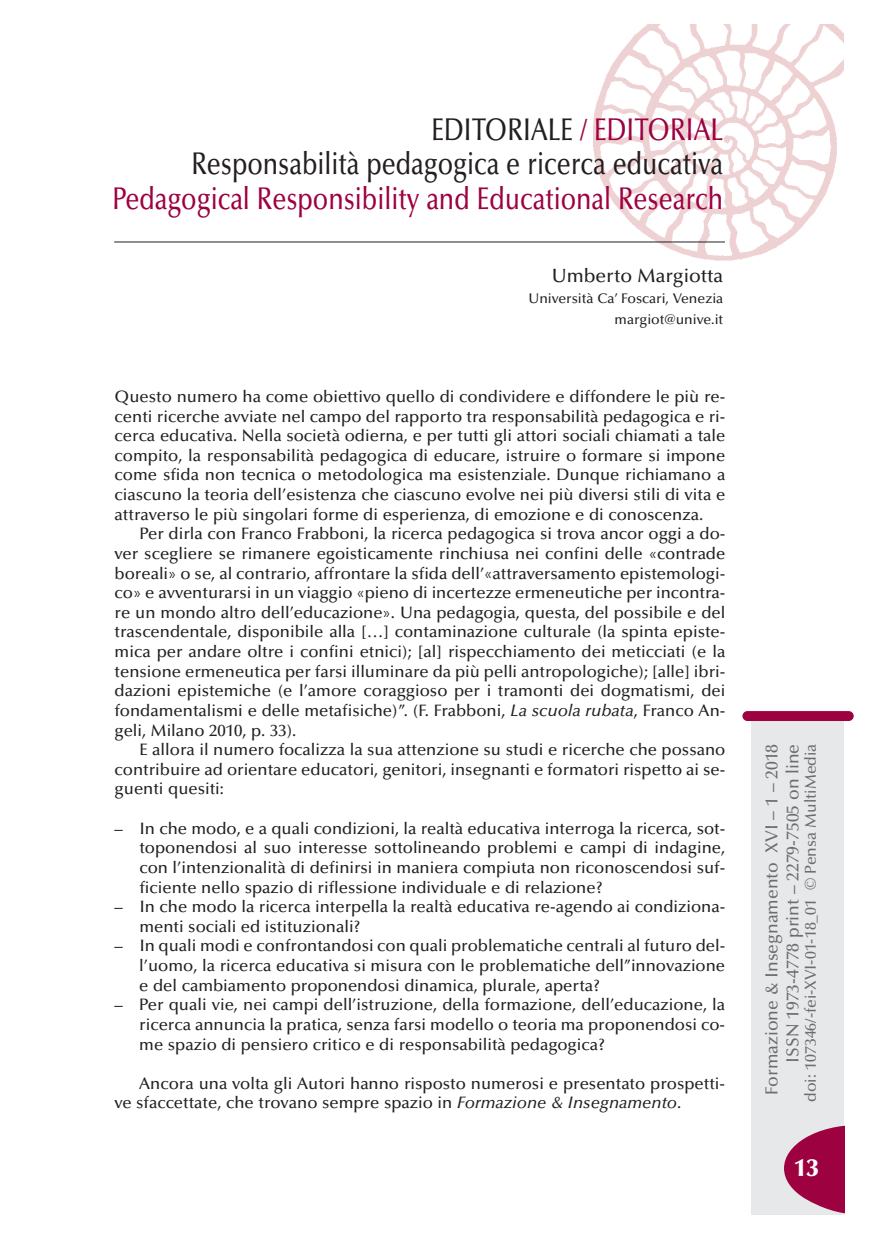
<style>
.page{position:relative;width:869px;height:1241px;background:#fff}
.page>*{position:absolute;margin:0;border:0;box-sizing:border-box;transform-origin:0 0}
.t1{font:500 31.5px/33.9px "Optima";color:#231f20;text-align:right;scale:.8 1}
.t2{font:500 31.5px "Optima";color:#9d0140;scale:.8 1}
.t3{font:900 24.5px "Optima";color:#fff}
.t4{font:500 19.25px "Optima";color:#231f20}
.t5{font:500 17.5px/21px "Optima";color:#6c6d70;text-align:right}
.t6{font:500 16.62px/19.6px "Optima";color:#231f20;text-align:justify}
.t7{font:500 15.75px "Optima";color:#6c6d70}
.t8{font:500 14px/21px "Optima";color:#231f20;text-align:right}
.s1{color:#9d0140}
.s2{font-style:italic}
</style>
<div class="page">
<img style="left:571px;top:25px;width:271px;height:236px">
<hr style="left:114px;top:241px;width:610px;height:1px;background:#231f20">
<div style="left:750px;top:721px;width:93px;height:493px;background:#e7e8e9"></div>
<div style="left:742px;top:711px;width:111px;height:10px;background:#9d0140;border-radius:5px"></div>
<svg style="left:784px;top:1124px;width:60px;height:90px"></svg>
<h1 class="t1" style="left:191px;top:115px;width:666px">EDITORIALE <span class="s1">/ EDITORIAL<br></span>Responsabilità pedagogica e ricerca educativa</h1>
<h1 class="t2" style="left:112px;top:186px;width:764px">Pedagogical Responsibility and Educational Research</h1>
<p class="t4" style="left:551px;top:267px;width:173px">Umberto Margiotta</p>
<p class="t8" style="left:528px;top:289px;width:196px">Università Ca’ Foscari, Venezia margiot@unive.it</p>
<p class="t6" style="left:115px;top:388px;width:612px">Questo numero ha come obiettivo quello di condividere e diffondere le più re&shy;centi ricerche avviate nel campo del rapporto tra responsabilità pedagogica e ri&shy;cerca educativa. Nella società odierna, e per tutti gli attori sociali chiamati a tale compito, la responsabilità pedagogica di educare, istruire o formare si impone come sfida non tecnica o metodologica ma esistenziale. Dunque richiamano a ciascuno la teoria dell’esistenza che ciascuno evolve nei più diversi stili di vita e attraverso le più singolari forme di esperienza, di emozione e di conoscenza.</p>
<p class="t6" style="left:115px;top:525px;width:612px;text-indent:25px">Per dirla con Franco Frabboni, la ricerca pedagogica si trova ancor oggi a do&shy;ver scegliere se rimanere egoisticamente rinchiusa nei confini delle «contrade boreali» o se, al contrario, affrontare la sfida dell’«attraversamento epistemologi&shy;co» e avventurarsi in un viaggio «pieno di incertezze ermeneutiche per incontra&shy;re un mondo altro dell’educazione». Una pedagogia, questa, del possibile e del trascendentale, disponibile alla […] contaminazione culturale (la spinta episte&shy;mica per andare oltre i confini etnici); [al] rispecchiamento dei meticciati (e la tensione ermeneutica per farsi illuminare da più pelli antropologiche); [alle] ibri&shy;dazioni epistemiche (e l’amore coraggioso per i tramonti dei dogmatismi, dei fondamentalismi e delle metafisiche)”. (F. Frabboni, <span class="s2">La scuola rubata</span>, Franco An&shy;geli, Milano 2010, p. 33).</p>
<p class="t6" style="left:115px;top:741px;width:612px;text-indent:25px">E allora il numero focalizza la sua attenzione su studi e ricerche che possano contribuire ad orientare educatori, genitori, insegnanti e formatori rispetto ai se&shy;guenti quesiti:</p>
<p class="t6" style="left:139px;top:819px;width:587px;text-indent:-25px">– In che modo, e a quali condizioni, la realtà educativa interroga la ricerca, sot&shy;toponendosi al suo interesse sottolineando problemi e campi di indagine, con l’intenzionalità di definirsi in maniera compiuta non riconoscendosi suf&shy;ficiente nello spazio di riflessione individuale e di relazione?</p>
<p class="t6" style="left:139px;top:898px;width:587px;text-indent:-25px">– In che modo la ricerca interpella la realtà educativa re-agendo ai condiziona&shy;menti sociali ed istituzionali?</p>
<p class="t6" style="left:139px;top:937px;width:587px;text-indent:-25px">– In quali modi e confrontandosi con quali problematiche centrali al futuro del&shy;l’uomo, la ricerca educativa si misura con le problematiche dell’’innovazione e del cambiamento proponendosi dinamica, plurale, aperta?</p>
<p class="t6" style="left:139px;top:996px;width:587px;text-indent:-25px">– Per quali vie, nei campi dell’istruzione, della formazione, dell’educazione, la ricerca annuncia la pratica, senza farsi modello o teoria ma proponendosi co&shy;me spazio di pensiero critico e di responsabilità pedagogica?</p>
<p class="t6" style="left:114px;top:1074px;width:612px;text-indent:25px">Ancora una volta gli Autori hanno risposto numerosi e presentato prospetti&shy;ve sfaccettate, che trovano sempre spazio in <span class="s2">Formazione &amp; Insegnamento</span>.</p>
<p class="t5" style="left:762px;top:1094px;width:352px;rotate:-90deg">Formazione &amp; Insegnamento XVI – 1 – 2018<br>ISSN 1973-4778 print – 2279-7505 on line</p>
<p class="t7" style="left:804px;top:1101px;width:359px;rotate:-90deg">doi: 107346/-fei-XVI-01-18_01 © Pensa MultiMedia</p>
<h2 class="t3" style="left:793px;top:1157px;width:26px">13</h2>
</div>
